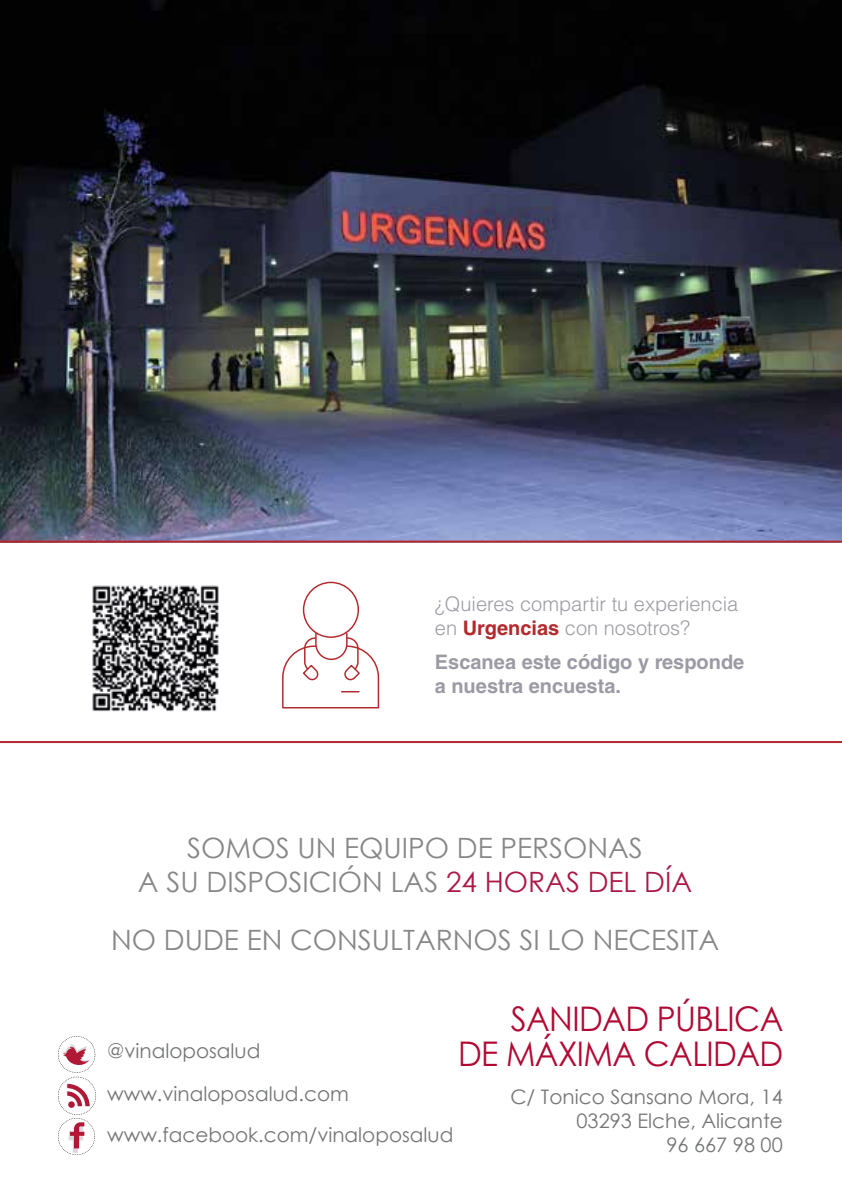
<style>
.page{position:relative;width:842px;height:1191px;background:#fff}
.page>*{position:absolute;margin:0;border:0;box-sizing:border-box;transform-origin:0 0}
.t1{font:34px "Century Gothic";letter-spacing:-.02em;color:#b10933;scale:.94 1}
.t2{font:28px/34px "Century Gothic";color:#878787;text-align:center}
.t3{font:20px/24px "Century Gothic";color:#747576;text-align:right}
.t4{font:300 20px/24px "Helvetica LT Std";color:#9b9ba4}
.t5{font:700 20px/24px "Helvetica LT Std";color:#9b9ba4}
.s1{font-weight:700;color:#b4292d}
.s2{color:#ac1846}
</style>
<div class="page">
<svg style="left:58px;top:1036px;width:38px;height:119px"></svg>
<div style="left:68px;top:1101px;width:7px;height:6px;background:#b11835;border-radius:50%"></div>
<img style="left:0;top:0;width:842px;height:540px">
<div style="left:303px;top:581px;width:56px;height:57px;border:1px solid #b4292d;border-radius:50%"></div>
<svg style="left:282px;top:632px;width:98px;height:77px"></svg>
<hr style="left:0;top:741px;width:842px;height:2px;background:#b4292d">
<hr style="left:0;top:540px;width:842px;height:2px;background:#b4292d">
<img style="left:92px;top:585px;width:127px;height:127px">
<p class="t4" style="left:435px;top:591px;width:305px">¿Quieres compartir tu experiencia en <span class="s1">Urgencias</span> con nosotros?</p>
<p class="t5" style="left:435px;top:650px;width:311px">Escanea este código y responde a nuestra encuesta.</p>
<h2 class="t2" style="left:138px;top:830px;width:556px">SOMOS UN EQUIPO DE PERSONAS<br>A SU DISPOSICIÓN LAS <span class="s2">24 HORAS DEL DÍA</span></h2>
<h2 class="t2" style="left:111px;top:922px;width:609px">NO DUDE EN CONSULTARNOS SI LO NECESITA</h2>
<h1 class="t1" style="left:511px;top:994px;width:292px">SANIDAD PÚBLICA</h1>
<p class="t3" style="left:107px;top:1038px;width:155px">@vinaloposalud</p>
<h1 class="t1" style="left:458px;top:1029px;width:348px">DE MÁXIMA CALIDAD</h1>
<p class="t3" style="left:107px;top:1073px;width:348px;line-height:41px;text-align:left">www.vinaloposalud.com www.facebook.com/vinaloposalud</p>
<p class="t3" style="left:510px;top:1084px;width:274px">C/ Tonico Sansano Mora, 14<br>03293 Elche, Alicante<br>96 667 98 00</p>
</div>
